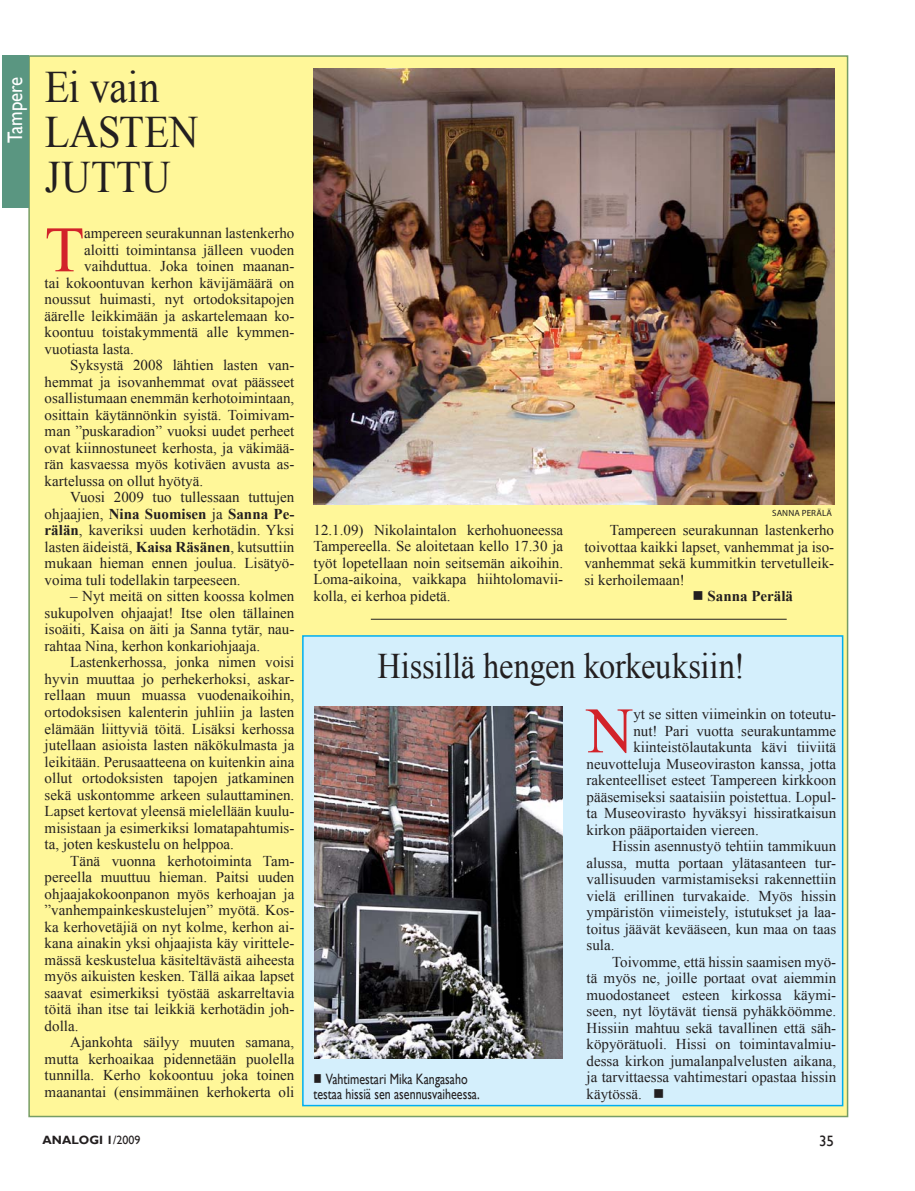
<style>
.page{position:relative;width:915px;height:1191px;background:#fff}
.page>*{position:absolute;margin:0;border:0;box-sizing:border-box;transform-origin:0 0}
.t1{font:64.8px "Times New Roman";color:#d2232a}
.t2{font:45px/45px "Times New Roman";color:#231f20;scale:.9 1}
.t3{font:36px "Times New Roman";letter-spacing:-.01em;color:#231f20;scale:.9 1}
.t4{font:21px "Gill Sans";color:#fff;scale:.9 1}
.t5{font:15px/16.5px "Times New Roman";color:#231f20;text-align:justify}
.t6{font:15px/15px "Gill Sans";color:#231f20;scale:.8 1}
.t7{font:700 15px "Times New Roman";color:#231f20}
.t8{font:15px "Gill Sans";color:#231f20}
.t9{font:700 12px "Gill Sans";color:#231f20}
.t10{font:9px "Myriad Pro";letter-spacing:.015em;color:#231f20}
.s1{font-weight:400}
.s2{font-weight:700}
</style>
<div class="page">
<div style="left:29px;top:56px;width:818px;height:1060px;background:#fff799"></div>
<div style="left:303px;top:636px;width:539px;height:469px;background:#d4effc"></div>
<div style="left:302px;top:635px;width:541px;height:471px;border:2px solid #00aeef"></div>
<img style="left:314px;top:706px;width:248px;height:352px">
<div style="left:2px;top:55px;width:26px;height:152px;background:#5a9681"></div>
<img style="left:313px;top:68px;width:520px;height:436px">
<hr style="left:370px;top:619px;width:416px;height:1px;background:#231f20">
<h3 class="t4" style="left:3px;top:143px;width:75px;rotate:-90deg">Tampere</h3>
<h2 class="t2" style="left:45px;top:64px;width:172px">Ei vain<br>LASTEN<br>JUTTU</h2>
<h1 class="t1" style="left:45px;top:213px;width:41px">T</h1>
<p class="t5" style="left:84px;top:225px;width:211px">ampereen seurakunnan lastenkerho</p>
<p class="t5" style="left:84px;top:241px;width:211px">aloitti toimintansa jälleen vuoden</p>
<p class="t5" style="left:84px;top:258px;width:211px">vaihduttua. Joka toinen maanan-</p>
<p class="t5" style="left:45px;top:274px;width:251px">tai kokoontuvan kerhon kävijämäärä on</p>
<p class="t5" style="left:45px;top:291px;width:251px">noussut huimasti, nyt ortodoksitapojen</p>
<p class="t5" style="left:45px;top:307px;width:251px">äärelle leikkimään ja askartelemaan ko-</p>
<p class="t5" style="left:45px;top:324px;width:251px">koontuu toistakymmentä alle kymmen-</p>
<p class="t5" style="left:45px;top:340px;width:91px">vuotiasta lasta.</p>
<p class="t5" style="left:70px;top:357px;width:225px">Syksystä 2008 lähtien lasten van-</p>
<p class="t5" style="left:45px;top:373px;width:251px">hemmat ja isovanhemmat ovat päässeet</p>
<p class="t5" style="left:45px;top:390px;width:251px">osallistumaan enemmän kerhotoimintaan,</p>
<p class="t5" style="left:45px;top:406px;width:251px">osittain käytännönkin syistä. Toimivam-</p>
<p class="t5" style="left:45px;top:423px;width:251px">man ”puskaradion” vuoksi uudet perheet</p>
<p class="t5" style="left:45px;top:439px;width:251px">ovat kiinnostuneet kerhosta, ja väkimää-</p>
<p class="t5" style="left:45px;top:456px;width:251px">rän kasvaessa myös kotiväen avusta as-</p>
<p class="t5" style="left:45px;top:472px;width:160px">kartelussa on ollut hyötyä.</p>
<p class="t5" style="left:70px;top:489px;width:225px">Vuosi 2009 tuo tullessaan tuttujen</p>
<p class="t7" style="left:45px;top:505px;width:251px"><span class="s1">ohjaajien,</span> Nina Suomisen <span class="s1">ja</span> Sanna Pe-</p>
<p class="t5" style="left:45px;top:522px;width:251px"><span class="s2">rälän</span>, kaveriksi uuden kerhotädin. Yksi</p>
<p class="t5" style="left:45px;top:538px;width:251px">lasten äideistä, <span class="s2">Kaisa Räsänen</span>, kutsuttiin</p>
<p class="t5" style="left:45px;top:555px;width:251px">mukaan hieman ennen joulua. Lisätyö-</p>
<p class="t5" style="left:45px;top:571px;width:197px">voima tuli todellakin tarpeeseen.</p>
<p class="t5" style="left:45px;top:588px;width:251px;text-indent:26px">– Nyt meitä on sitten koossa kolmen sukupolven ohjaajat! Itse olen tällainen isoäiti, Kaisa on äiti ja Sanna tytär, nau&shy;rahtaa Nina, kerhon konkariohjaaja.</p>
<p class="t5" style="left:45px;top:654px;width:251px;text-indent:26px">Lastenkerhossa, jonka nimen voisi hyvin muuttaa jo perhekerhoksi, askar&shy;rellaan muun muassa vuodenaikoihin, ortodoksisen kalenterin juhliin ja lasten elämään liittyviä töitä. Lisäksi kerhossa jutellaan asioista lasten näkökulmasta ja leikitään. Perusaatteena on kuitenkin aina ollut ortodoksisten tapojen jatkaminen sekä uskontomme arkeen sulauttaminen.<br>Lapset kertovat yleensä mielellään kuulu&shy;misistaan ja esimerkiksi lomatapahtumis&shy;ta, joten keskustelu on helppoa.</p>
<p class="t5" style="left:45px;top:852px;width:251px;text-indent:26px">Tänä vuonna kerhotoiminta Tam&shy;pereella muuttuu hieman. Paitsi uuden ohjaajakokoonpanon myös kerhoajan ja ”vanhempainkeskustelujen” myötä. Kos&shy;ka kerhovetäjiä on nyt kolme, kerhon ai&shy;kana ainakin yksi ohjaajista käy virittele&shy;mässä keskustelua käsiteltävästä aiheesta myös aikuisten kesken. Tällä aikaa lapset saavat esimerkiksi työstää askarreltavia töitä ihan itse tai leikkiä kerhotädin joh&shy;dolla.</p>
<p class="t5" style="left:45px;top:1033px;width:251px;text-indent:26px">Ajankohta säilyy muuten samana, mutta kerhoaikaa pidennetään puolella tunnilla. Kerho kokoontuu joka toinen maanantai (ensimmäinen kerhokerta oli</p>
<p class="t5" style="left:313px;top:521px;width:251px">12.1.09) Nikolaintalon kerhohuoneessa Tampereella. Se aloitetaan kello 17.30 ja työt lopetellaan noin seitsemän aikoihin.<br>Loma-aikoina, vaikkapa hiihtolomavii&shy;kolla, ei kerhoa pidetä.</p>
<p class="t10" style="left:771px;top:509px;width:61px">SANNA PERÄLÄ</p>
<p class="t5" style="left:584px;top:522px;width:251px;text-indent:26px">Tampereen seurakunnan lastenkerho toivottaa kaikki lapset, vanhemmat ja iso&shy;vanhemmat sekä kummitkin tervetulleik&shy;si kerhoilemaan!</p>
<p class="t7" style="left:692px;top:588px;width:102px">■ Sanna Perälä</p>
<h3 class="t3" style="left:377px;top:645px;width:410px">Hissillä hengen korkeuksiin!</h3>
<p class="t6" style="left:313px;top:1071px;width:209px">■ Vahtimestari Mika Kangasaho testaa hissiä sen asennusvaiheessa.</p>
<h1 class="t1" style="left:586px;top:694px;width:48px">N</h1>
<p class="t5" style="left:633px;top:706px;width:204px">yt se sitten viimeinkin on toteutu-</p>
<p class="t5" style="left:633px;top:722px;width:204px">nut! Pari vuotta seurakuntamme</p>
<p class="t5" style="left:633px;top:739px;width:204px">kiinteistölautakunta kävi tiiviitä</p>
<p class="t5" style="left:586px;top:755px;width:251px">neuvotteluja Museoviraston kanssa, jotta</p>
<p class="t5" style="left:586px;top:772px;width:251px">rakenteelliset esteet Tampereen kirkkoon</p>
<p class="t5" style="left:586px;top:788px;width:251px">pääsemiseksi saataisiin poistettua. Lopul-</p>
<p class="t5" style="left:586px;top:805px;width:251px">ta Museovirasto hyväksyi hissiratkaisun</p>
<p class="t5" style="left:586px;top:821px;width:174px">kirkon pääportaiden viereen.</p>
<p class="t5" style="left:612px;top:838px;width:225px">Hissin asennustyö tehtiin tammikuun</p>
<p class="t5" style="left:586px;top:854px;width:251px">alussa, mutta portaan ylätasanteen tur-</p>
<p class="t5" style="left:586px;top:871px;width:251px">vallisuuden varmistamiseksi rakennettiin</p>
<p class="t5" style="left:586px;top:887px;width:251px">vielä erillinen turvakaide. Myös hissin</p>
<p class="t5" style="left:586px;top:904px;width:251px">ympäristön viimeistely, istutukset ja laa-</p>
<p class="t5" style="left:586px;top:920px;width:251px">toitus jäävät kevääseen, kun maa on taas</p>
<p class="t5" style="left:586px;top:937px;width:29px">sula.</p>
<p class="t5" style="left:612px;top:953px;width:225px">Toivomme, että hissin saamisen myö-</p>
<p class="t5" style="left:586px;top:970px;width:251px">tä myös ne, joille portaat ovat aiemmin</p>
<p class="t5" style="left:586px;top:986px;width:251px">muodostaneet esteen kirkossa käymi-</p>
<p class="t5" style="left:586px;top:1003px;width:251px">seen, nyt löytävät tiensä pyhäkköömme.</p>
<p class="t5" style="left:586px;top:1019px;width:251px">Hissiin mahtuu sekä tavallinen että säh-</p>
<p class="t5" style="left:586px;top:1036px;width:251px">köpyörätuoli. Hissi on toimintavalmiu-</p>
<p class="t5" style="left:586px;top:1052px;width:251px">dessa kirkon jumalanpalvelusten aikana,</p>
<p class="t5" style="left:586px;top:1069px;width:251px">ja tarvittaessa vahtimestari opastaa hissin</p>
<p class="t5" style="left:586px;top:1085px;width:79px">käytössä. ■</p>
<p class="t9" style="left:43px;top:1132px;width:99px">ANALOGI 1<span class="s1">/2009</span></p>
<p class="t8" style="left:818px;top:1132px;width:16px">35</p>
</div>
